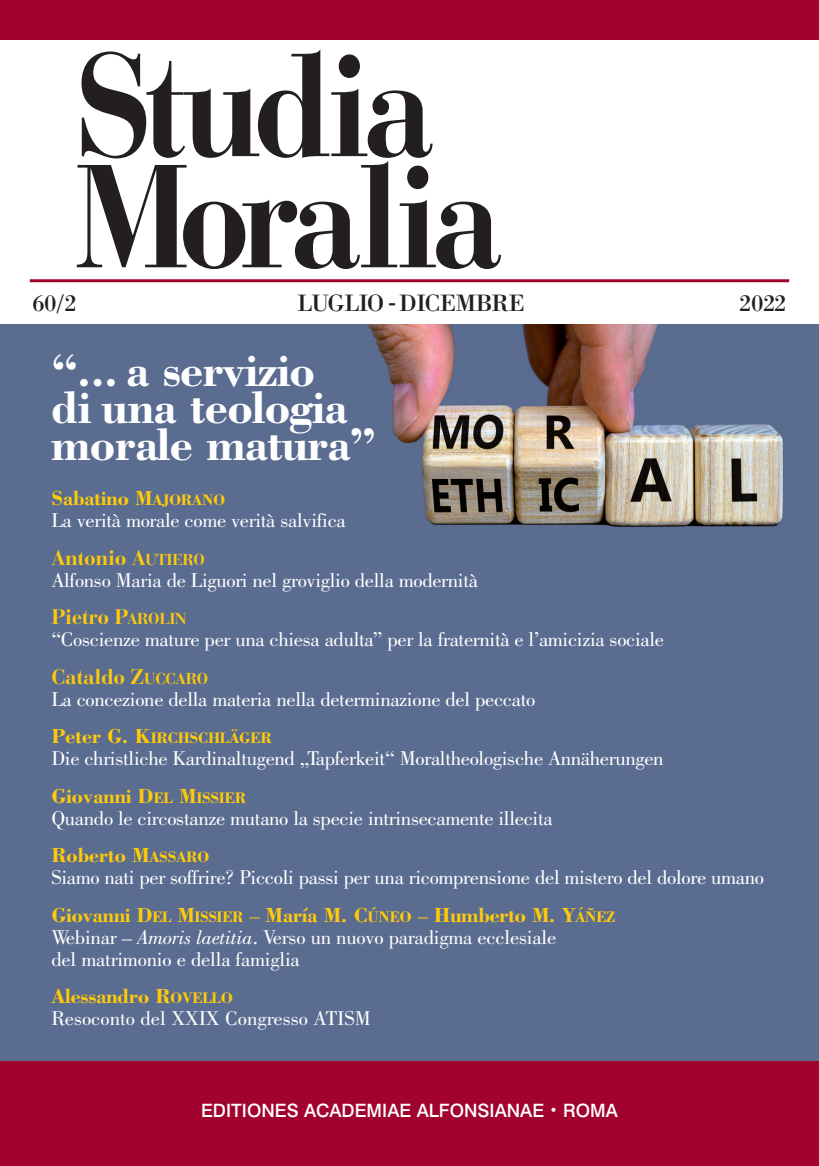
<style>
.page{position:relative;width:819px;height:1166px;background:#fff}
.page>*{position:absolute;margin:0;border:0;box-sizing:border-box;transform-origin:0 0}
.t1{font:700 145.25px/111.1px "Bauer Bodoni";letter-spacing:-.065em;color:#231f20;scale:.9 1}
.t2{font:700 48.12px/36.9px "Bodoni BT";letter-spacing:-.025em;color:#fff}
.t3{font:24.5px "Bodoni BT";letter-spacing:-.02em;color:#231f20}
.t4{font:21px/21.9px "Bodoni BT";letter-spacing:-.015em;color:#fff}
.t5{font:700 21px "Bodoni";letter-spacing:-.02em;color:#feca0a}
.t6{font:700 21px "Bauer Bodoni";letter-spacing:-.015em;color:#feca0a}
.t7{font:500 18.38px "Swiss 721 BT";color:#fff}
.t8{font:700 15.75px "Bodoni";letter-spacing:-.025em;color:#feca0a}
.s1{font-size:15.75px}
.s2{font-size:21px}
.s3{font-family:"Bodoni BT";font-weight:400}
.s4{font-style:italic}
.s5{font-size:14px}
</style>
<div class="page">
<img style="left:0;top:324px;width:819px;height:738px">
<div style="left:0;top:0;width:819px;height:40px;background:#a2022e"></div>
<div style="left:0;top:1062px;width:819px;height:104px;background:#a2022e"></div>
<hr style="left:30px;top:279px;width:759px;height:3px;background:#a2022e">
<h1 class="t1" style="left:74px;top:66px;width:479px">Studia<br>Moralia</h1>
<p class="t3" style="left:32px;top:295px;width:46px">60/2</p>
<p class="t3" style="left:297px;top:295px;width:229px">LUGLIO -DICEMBRE</p>
<p class="t3" style="left:739px;top:295px;width:49px">2022</p>
<h2 class="t2" style="left:51px;top:357px;width:326px">“... a servizio<br>di una teologia morale matura”</h2>
<p class="t5" style="left:51px;top:491px;width:175px">Sabatino M<span class="s1">AJORANO</span></p>
<p class="t4" style="left:51px;top:511px;width:296px">La verità morale come verità salvifica</p>
<p class="t6" style="left:51px;top:549px;width:155px">Antonio A<span class="s1">UTIERO</span></p>
<p class="t4" style="left:51px;top:571px;width:428px">Alfonso Maria de Liguori nel groviglio della modernità</p>
<p class="t6" style="left:51px;top:609px;width:137px">Pietro P<span class="s1">AROLIN</span></p>
<p class="t4" style="left:51px;top:630px;width:614px">“Coscienze mature per una chiesa adulta” per la fraternità e l’amicizia sociale</p>
<p class="t6" style="left:51px;top:668px;width:158px">Cataldo Z<span class="s1">UCCARO</span></p>
<p class="t4" style="left:51px;top:690px;width:485px">La concezione della materia nella determinazione del peccato</p>
<p class="t8" style="left:51px;top:732px;width:222px"><span class="s2">Peter G. K</span>IRCHSCHLÄGER</p>
<p class="t4" style="left:51px;top:749px;width:613px">Die christliche Kardinaltugend „Tapferkeit“ Moraltheologische Annäherungen</p>
<p class="t5" style="left:51px;top:788px;width:196px">Giovanni D<span class="s1">EL</span> M<span class="s1">ISSIER</span></p>
<p class="t4" style="left:51px;top:809px;width:503px">Quando le circostanze mutano la specie intrinsecamente illecita</p>
<p class="t5" style="left:51px;top:848px;width:159px">Roberto M<span class="s1">ASSARO</span></p>
<p class="t4" style="left:51px;top:868px;width:714px">Siamo nati per soffrire? Piccoli passi per una ricomprensione del mistero del dolore umano</p>
<p class="t5" style="left:51px;top:907px;width:565px">Giovanni D<span class="s1">EL</span> M<span class="s1">ISSIER</span> <span class="s3">–</span> María M. C<span class="s1">ÚNEO</span> <span class="s3">–</span> Humberto M. Y<span class="s1">ÁÑEZ</span></p>
<p class="t4" style="left:51px;top:928px;width:506px">Webinar – <span class="s4">Amoris laetitia</span>. Verso un nuovo paradigma ecclesiale del matrimonio e della famiglia</p>
<p class="t5" style="left:51px;top:989px;width:183px">Alessandro R<span class="s1">OVELLO</span></p>
<p class="t4" style="left:51px;top:1009px;width:321px">Resoconto del XXIX Congresso ATISM</p>
<p class="t7" style="left:201px;top:1102px;width:418px">EDITIONES ACADEMIAE ALFONSIANAE <span class="s5">•</span> ROMA</p>
</div>
